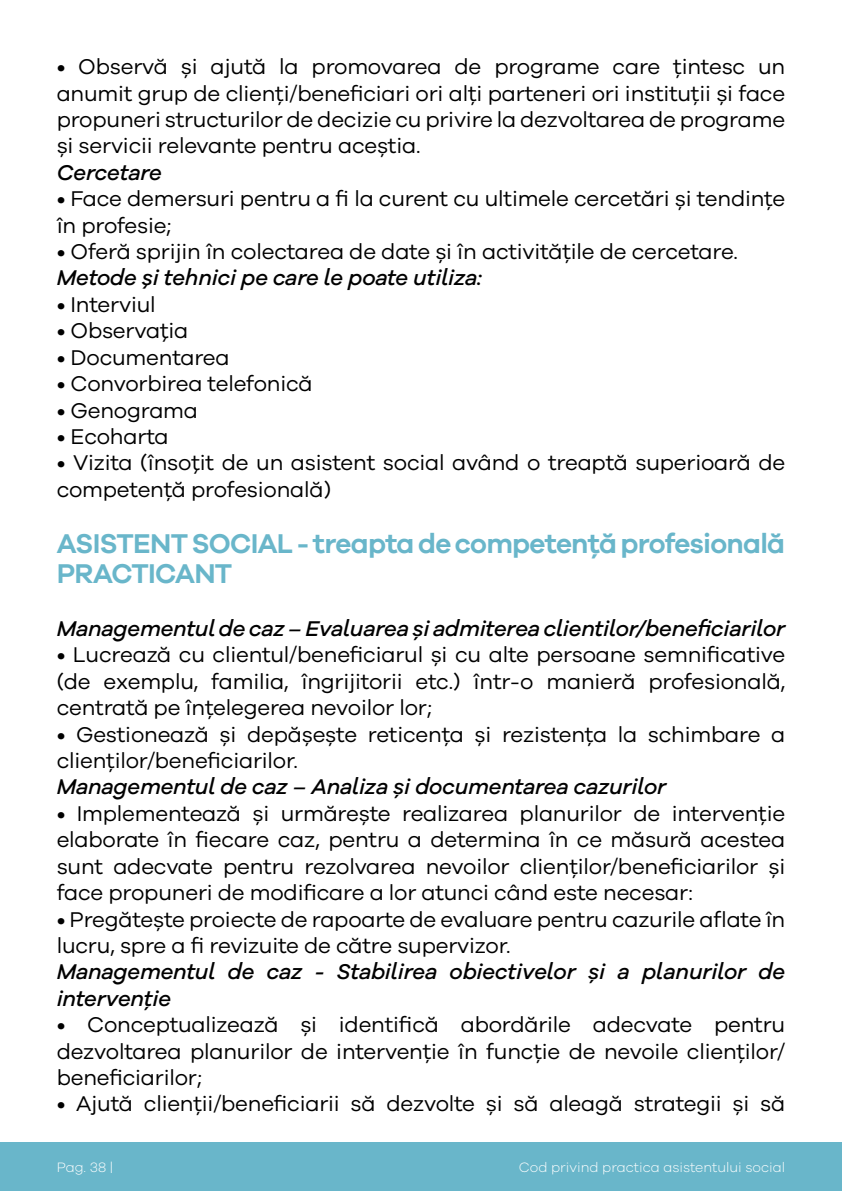
<style>
.page{position:relative;width:842px;height:1191px;background:#fff}
.page>*{position:absolute;margin:0;border:0;box-sizing:border-box;transform-origin:0 0}
.t1{font:600 28px/30px "Galano Grotesque";letter-spacing:-.025em;color:#69b6ca}
.t2{font:22px/26.4px "Galano Grotesque";letter-spacing:-.01em;color:#000;text-align:justify}
.t3{font:italic 500 22px/26.4px "Galano Grotesque Alt";letter-spacing:-.01em;color:#000}
.t4{font:300 14px "Galano Grotesque";color:#fff}
</style>
<div class="page">
<div style="left:0;top:1142px;width:842px;height:49px;background:#69b6ca"></div>
<p class="t2" style="left:57px;top:53px;width:730px">• Observă și ajută la promovarea de programe care țintesc un anumit grup de clienți/beneficiari ori alți parteneri ori instituții și face propuneri structurilor de decizie cu privire la dezvoltarea de programe și servicii relevante pentru aceștia.</p>
<p class="t3" style="left:57px;top:159px;width:107px">Cercetare</p>
<p class="t2" style="left:57px;top:185px;width:730px">• Face demersuri pentru a fi la curent cu ultimele cercetări și tendințe în profesie;</p>
<p class="t2" style="left:57px;top:238px;width:683px">• Oferă sprijin în colectarea de date și în activitățile de cercetare.</p>
<p class="t3" style="left:57px;top:264px;width:427px">Metode şi tehnici pe care le poate utiliza:</p>
<p class="t2" style="left:57px;top:291px;width:101px">• Interviul</p>
<p class="t2" style="left:57px;top:317px;width:133px">• Observaţia</p>
<p class="t2" style="left:57px;top:343px;width:175px">• Documentarea</p>
<p class="t2" style="left:57px;top:370px;width:257px">• Convorbirea telefonică</p>
<p class="t2" style="left:57px;top:396px;width:143px">• Genograma</p>
<p class="t2" style="left:57px;top:423px;width:114px">• Ecoharta</p>
<p class="t2" style="left:57px;top:449px;width:730px">• Vizita (însoţit de un asistent social având o treaptă superioară de competență profesională)</p>
<p class="t1" style="left:57px;top:528px;width:730px">ASISTENT SOCIAL - treapta de competență profesională<br>PRACTICANT</p>
<p class="t3" style="left:57px;top:615px;width:730px">Managementul de caz – Evaluarea și admiterea clientilor/beneficiarilor</p>
<p class="t2" style="left:57px;top:641px;width:730px">• Lucrează cu clientul/beneficiarul și cu alte persoane semnificative (de exemplu, familia, îngrijitorii etc.) într-o manieră profesională, centrată pe înțelegerea nevoilor lor;</p>
<p class="t2" style="left:57px;top:720px;width:730px">• Gestionează și depășește reticența și rezistența la schimbare a clienților/beneficiarilor.</p>
<p class="t3" style="left:57px;top:773px;width:611px">Managementul de caz – Analiza și documentarea cazurilor</p>
<p class="t2" style="left:57px;top:799px;width:730px">• Implementează și urmărește realizarea planurilor de intervenție elaborate în fiecare caz, pentru a determina în ce măsură acestea sunt adecvate pentru rezolvarea nevoilor clienților/beneficiarilor și face propuneri de modificare a lor atunci când este necesar:</p>
<p class="t2" style="left:57px;top:905px;width:730px">• Pregătește proiecte de rapoarte de evaluare pentru cazurile aflate în lucru, spre a fi revizuite de către supervizor.</p>
<p class="t3" style="left:57px;top:958px;width:730px">Managementul de caz - Stabilirea obiectivelor și a planurilor de intervenție</p>
<p class="t2" style="left:57px;top:1011px;width:730px">• Conceptualizează și identifică abordările adecvate pentru dezvoltarea planurilor de intervenție în funcție de nevoile clienților/ beneficiarilor;</p>
<p class="t2" style="left:57px;top:1090px;width:730px">• Ajută clienții/beneficiarii să dezvolte și să aleagă strategii și să</p>
<p class="t4" style="left:57px;top:1159px;width:58px">Pag. 38 |</p>
<p class="t4" style="left:519px;top:1159px;width:268px">Cod privind practica asistentului social</p>
</div>
